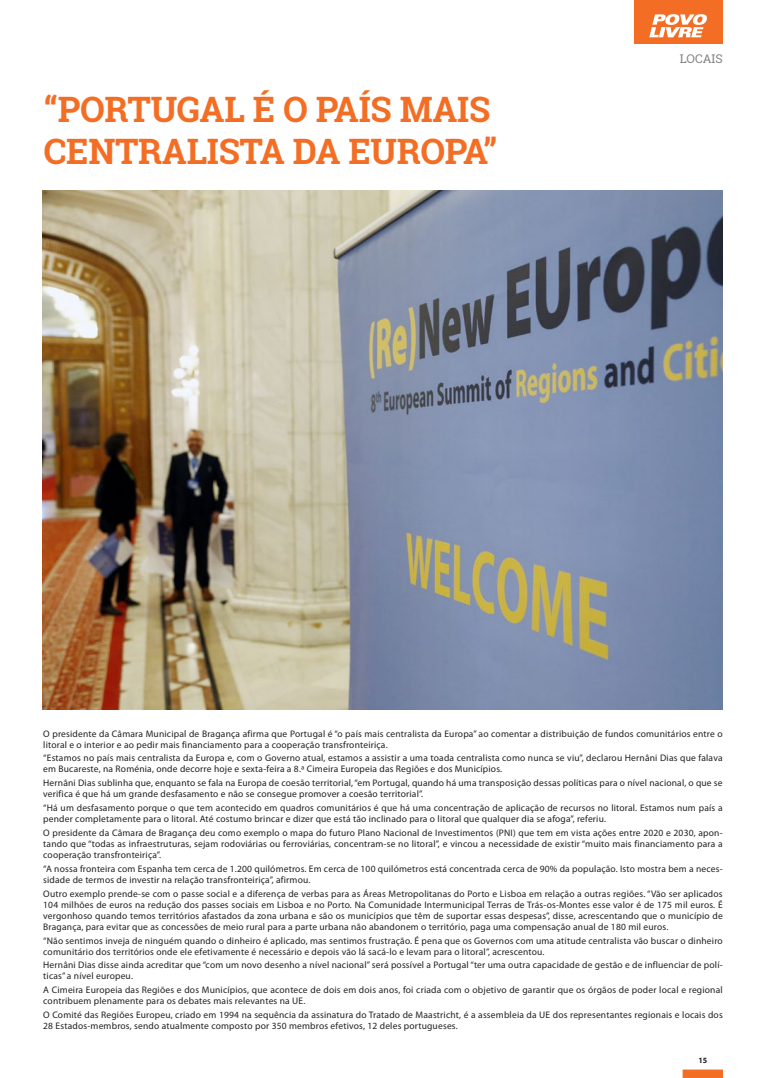
<style>
.page{position:relative;width:766px;height:1078px;background:#fff}
.page>*{position:absolute;margin:0;border:0;box-sizing:border-box;transform-origin:0 0}
.n_texto{font:700 35px/42px "Roboto Slab";letter-spacing:-.01em;color:#f36e24}
.topos{font:12px "Roboto Slab";color:#808285}
.t1{font:9.5px/11px "Myriad Pro";letter-spacing:.02em;color:#231f20}
.t2{font:700 8px "Myriad Pro";color:#231f20}
</style>
<div class="page">
<div style="left:682px;top:1069px;width:40px;height:8px;background:#f36e24;border:1px solid #f36e24"></div>
<div style="left:633px;top:0;width:89px;height:44px;background:#f36e24"></div>
<svg style="left:649px;top:14px;width:58px;height:23px"></svg>
<img style="left:43px;top:190px;width:679px;height:519px">
<p class="n_texto" style="left:44px;top:88px;width:455px">“PORTUGAL É O PAÍS MAIS<br>CENTRALISTA DA EUROPA”</p>
<p class="topos" style="left:679px;top:51px;width:44px">LOCAIS</p>
<p class="t1" style="left:43px;top:727px;width:680px">O presidente da Câmara Municipal de Bragança afirma que Portugal é “o país mais centralista da Europa” ao comentar a distribuição de fundos comunitários entre o litoral e o interior e ao pedir mais financiamento para a cooperação transfronteiriça.</p>
<p class="t1" style="left:43px;top:752px;width:680px">“Estamos no país mais centralista da Europa e, com o Governo atual, estamos a assistir a uma toada centralista como nunca se viu”, declarou Hernâni Dias que falava em Bucareste, na Roménia, onde decorre hoje e sexta-feira a 8.ª Cimeira Europeia das Regiões e dos Municípios.</p>
<p class="t1" style="left:43px;top:777px;width:680px">Hernâni Dias sublinha que, enquanto se fala na Europa de coesão territorial, “em Portugal, quando há uma transposição dessas políticas para o nível nacional, o que se verifica é que há um grande desfasamento e não se consegue promover a coesão territorial”.</p>
<p class="t1" style="left:43px;top:802px;width:680px">“Há um desfasamento porque o que tem acontecido em quadros comunitários é que há uma concentração de aplicação de recursos no litoral. Estamos num país a pender completamente para o litoral. Até costumo brincar e dizer que está tão inclinado para o litoral que qualquer dia se afoga”, referiu.</p>
<p class="t1" style="left:43px;top:826px;width:680px;text-align:justify">O presidente da Câmara de Bragança deu como exemplo o mapa do futuro Plano Nacional de Investimentos (PNI) que tem em vista ações entre 2020 e 2030, apon&shy;tando que “todas as infraestruturas, sejam rodoviárias ou ferroviárias, concentram-se no litoral”, e vincou a necessidade de existir “muito mais financiamento para a cooperação transfronteiriça”.</p>
<p class="t1" style="left:43px;top:862px;width:680px">“A nossa fronteira com Espanha tem cerca de 1.200 quilómetros. Em cerca de 100 quilómetros está concentrada cerca de 90% da população. Isto mostra bem a neces&shy;sidade de termos de investir na relação transfronteiriça”, afirmou.</p>
<p class="t1" style="left:43px;top:887px;width:680px;text-align:justify">Outro exemplo prende-se com o passe social e a diferença de verbas para as Áreas Metropolitanas do Porto e Lisboa em relação a outras regiões. “Vão ser aplicados 104 milhões de euros na redução dos passes sociais em Lisboa e no Porto. Na Comunidade Intermunicipal Terras de Trás-os-Montes esse valor é de 175 mil euros. É vergonhoso quando temos territórios afastados da zona urbana e são os municípios que têm de suportar essas despesas”, disse, acrescentando que o município de Bragança, para evitar que as concessões de meio rural para a parte urbana não abandonem o território, paga uma compensação anual de 180 mil euros.</p>
<p class="t1" style="left:43px;top:934px;width:680px">“Não sentimos inveja de ninguém quando o dinheiro é aplicado, mas sentimos frustração. É pena que os Governos com uma atitude centralista vão buscar o dinheiro comunitário dos territórios onde ele efetivamente é necessário e depois vão lá sacá-lo e levam para o litoral”, acrescentou.</p>
<p class="t1" style="left:43px;top:959px;width:680px">Hernâni Dias disse ainda acreditar que “com um novo desenho a nível nacional” será possível a Portugal “ter uma outra capacidade de gestão e de influenciar de polí&shy;ticas” a nível europeu.</p>
<p class="t1" style="left:43px;top:984px;width:680px">A Cimeira Europeia das Regiões e dos Municípios, que acontece de dois em dois anos, foi criada com o objetivo de garantir que os órgãos de poder local e regional contribuem plenamente para os debates mais relevantes na UE.</p>
<p class="t1" style="left:43px;top:1008px;width:680px">O Comité das Regiões Europeu, criado em 1994 na sequência da assinatura do Tratado de Maastricht, é a assembleia da UE dos representantes regionais e locais dos<br>28 Estados-membros, sendo atualmente composto por 350 membros efetivos, 12 deles portugueses.</p>
<p class="t2" style="left:698px;top:1054px;width:10px">15</p>
</div>
